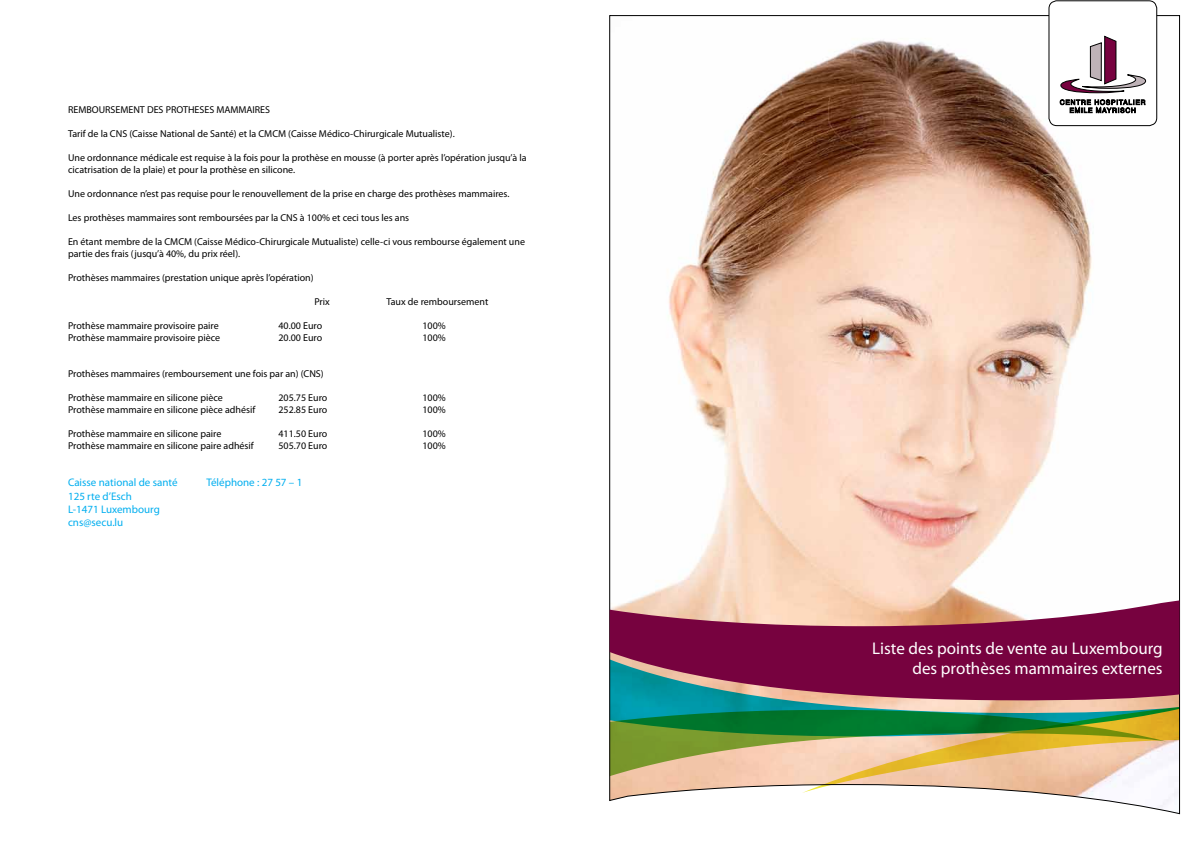
<style>
.page{position:relative;width:1191px;height:842px;background:#fff}
.page>*{position:absolute;margin:0;border:0;box-sizing:border-box;transform-origin:0 0}
.t1{font:17px/20.4px "Myriad Pro";color:#fff;text-align:right}
.t2{font:11px/13.2px "Myriad Pro";color:#00aeef}
.t3{font:10px/12px "Myriad Pro";color:#000}
</style>
<div class="page">
<svg style="left:609px;top:15px;width:570px;height:799px"></svg>
<svg style="left:609px;top:600px;width:570px;height:59px;background:#9f4666"></svg>
<svg style="left:609px;top:659px;width:570px;height:48px;background:#7a3d61"></svg>
<svg style="left:609px;top:707px;width:570px;height:86px;background:#a7b17c"></svg>
<div style="left:1049px;top:1px;width:107px;height:125px;background:#fff;border-radius:8px"></div>
<div style="left:1048px;top:1px;width:108px;height:125px;border:1px solid #000;border-radius:8px"></div>
<svg style="left:1060px;top:36px;width:85px;height:57px"></svg>
<svg style="left:1059px;top:99px;width:86px;height:14px"></svg>
<p class="t3" style="left:68px;top:104px;width:204px">REMBOURSEMENT DES PROTHESES MAMMAIRES</p>
<p class="t3" style="left:68px;top:128px;width:388px">Tarif de la CNS (Caisse National de Santé) et la CMCM (Caisse Médico-Chirurgicale Mutualiste).</p>
<p class="t3" style="left:68px;top:152px;width:460px">Une ordonnance médicale est requise à la fois pour la prothèse en mousse (à porter après l’opération jusqu’à la cicatrisation de la plaie) et pour la prothèse en silicone.</p>
<p class="t3" style="left:68px;top:188px;width:443px">Une ordonnance n’est pas requise pour le renouvellement de la prise en charge des prothèses mammaires.</p>
<p class="t3" style="left:68px;top:212px;width:343px">Les prothèses mammaires sont remboursées par la CNS à 100% et ceci tous les ans</p>
<p class="t3" style="left:68px;top:236px;width:458px">En étant membre de la CMCM (Caisse Médico-Chirurgicale Mutualiste) celle-ci vous rembourse également une partie des frais (jusqu’à 40%, du prix réel).</p>
<p class="t3" style="left:68px;top:272px;width:247px">Prothèses mammaires (prestation unique après l’opération)</p>
<p class="t3" style="left:314px;top:296px;width:17px">Prix</p>
<p class="t3" style="left:386px;top:296px;width:103px">Taux de remboursement</p>
<p class="t3" style="left:68px;top:320px;width:152px">Prothèse mammaire provisoire paire</p>
<p class="t3" style="left:278px;top:320px;width:45px">40.00 Euro</p>
<p class="t3" style="left:422px;top:320px;width:25px">100%</p>
<p class="t3" style="left:68px;top:332px;width:154px">Prothèse mammaire provisoire pièce</p>
<p class="t3" style="left:278px;top:332px;width:45px">20.00 Euro</p>
<p class="t3" style="left:422px;top:332px;width:25px">100%</p>
<p class="t3" style="left:68px;top:368px;width:257px">Prothèses mammaires (remboursement une fois par an) (CNS)</p>
<p class="t3" style="left:68px;top:392px;width:156px">Prothèse mammaire en silicone pièce</p>
<p class="t3" style="left:278px;top:392px;width:50px">205.75 Euro</p>
<p class="t3" style="left:422px;top:392px;width:25px">100%</p>
<p class="t3" style="left:68px;top:404px;width:189px">Prothèse mammaire en silicone pièce adhésif</p>
<p class="t3" style="left:278px;top:404px;width:50px">252.85 Euro</p>
<p class="t3" style="left:422px;top:404px;width:25px">100%</p>
<p class="t3" style="left:68px;top:428px;width:155px">Prothèse mammaire en silicone paire</p>
<p class="t3" style="left:278px;top:428px;width:50px">411.50 Euro</p>
<p class="t3" style="left:422px;top:428px;width:25px">100%</p>
<p class="t3" style="left:68px;top:440px;width:187px">Prothèse mammaire en silicone paire adhésif</p>
<p class="t3" style="left:278px;top:440px;width:50px">505.70 Euro</p>
<p class="t3" style="left:422px;top:440px;width:25px">100%</p>
<p class="t2" style="left:68px;top:476px;width:111px">Caisse national de santé</p>
<p class="t2" style="left:206px;top:476px;width:97px">Téléphone : 27 57 – 1</p>
<p class="t2" style="left:68px;top:489px;width:93px">125 rte d’Esch<br>L-1471 Luxembourg cns@secu.lu</p>
<h1 class="t1" style="left:872px;top:638px;width:292px">Liste des points de vente au Luxembourg des prothèses mammaires externes</h1>
</div>
